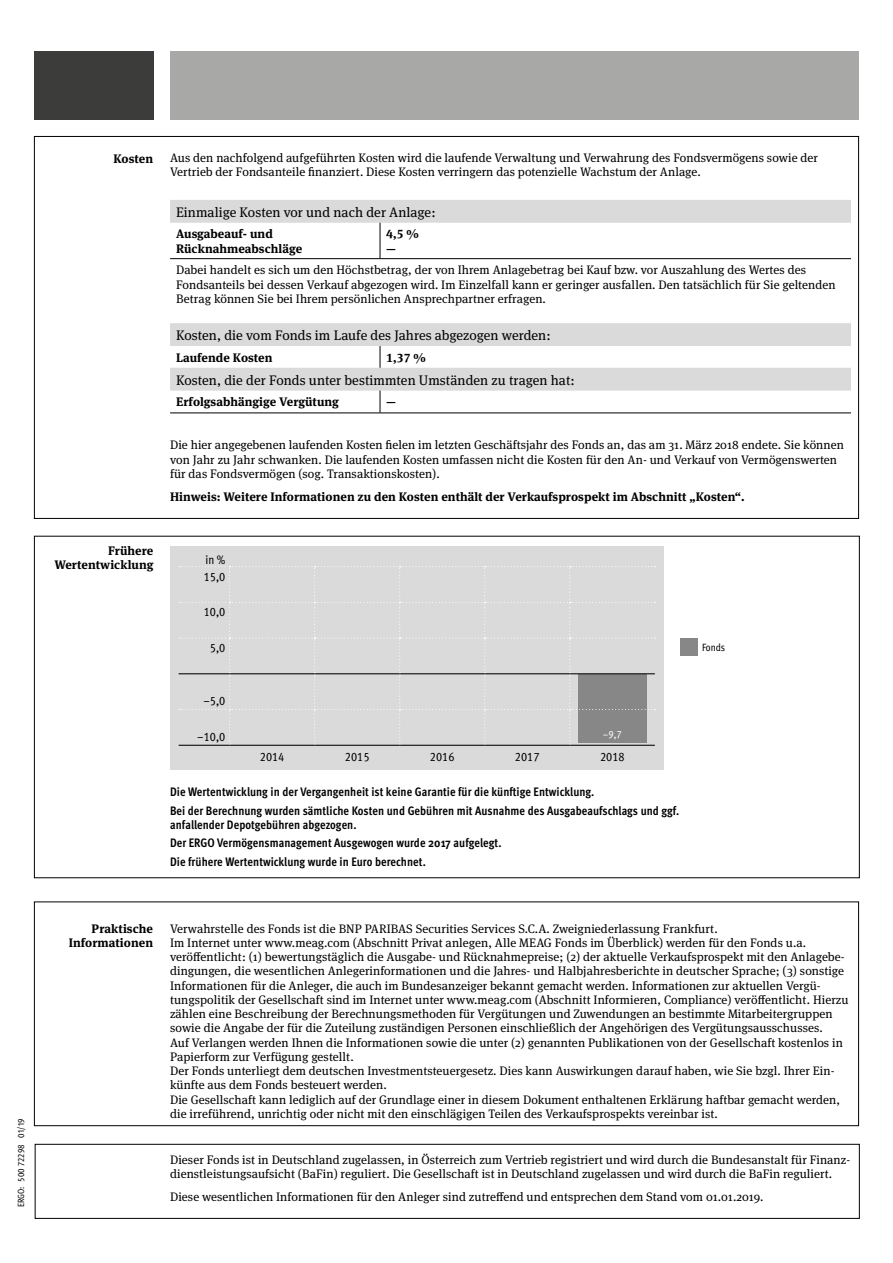
<style>
.page{position:relative;width:893px;height:1263px;background:#fff}
.page>*{position:absolute;margin:0;border:0;box-sizing:border-box;transform-origin:0 0}
._03_Tabellenüberschr{font:13.8px "MEAG Meta Serif OT";letter-spacing:.005em;color:#000}
._02_Fließtext_8_2_9{font:12.3px/14.2px "MEAG Meta Serif OT";letter-spacing:.005em;color:#000}
._02_Grafiktext{font:700 12.3px/14.2px "MEAG Meta Cond OT";letter-spacing:.005em;color:#000}
._02_Fließtext_8_2_9-2{font:700 12.3px/14.2px "MEAG Meta Serif OT";letter-spacing:.005em;color:#000}
._02_Fließtext_Headli{font:700 12.3px/14.2px "MEAG Meta Serif OT";letter-spacing:.005em;color:#000;text-align:right}
._03_Diagrammzahlen{font:12.3px "MEAG Meta Cond OT";color:#000}
._03_Diagrammzahlen-2{font:10.5px "MEAG Meta Cond OT";letter-spacing:-.005em;color:#000}
._03_Diagrammzahlen-3{font:10.5px "MEAG Meta Cond OT";color:#fff}
.U4_Druckstücknummer{font:9px "MEAG Meta Cond OT";letter-spacing:.01em;color:#000}
</style>
<div class="page">
<div style="left:34px;top:901px;width:825px;height:225px;border:1px solid #000"></div>
<div style="left:34px;top:51px;width:119px;height:68px;background:#3c3c3b"></div>
<div style="left:170px;top:51px;width:689px;height:68px;background:#a8a8a7"></div>
<svg style="left:170px;top:200px;width:681px;height:191px"></svg>
<hr style="left:380px;top:223px;width:1px;height:35px;background:#000">
<hr style="left:170px;top:258px;width:210px;height:1px;background:#000">
<hr style="left:380px;top:258px;width:471px;height:1px;background:#000">
<svg style="left:380px;top:346px;width:1px;height:22px"></svg>
<svg style="left:380px;top:391px;width:1px;height:21px"></svg>
<hr style="left:170px;top:412px;width:210px;height:1px;background:#000">
<hr style="left:380px;top:412px;width:471px;height:1px;background:#000">
<div style="left:35px;top:1144px;width:825px;height:75px;border:1px solid #000"></div>
<div style="left:170px;top:546px;width:494px;height:224px;background:#dadada"></div>
<div style="left:681px;top:638px;width:17px;height:17px;background:#878787"></div>
<hr style="left:179px;top:745px;width:51px;height:1px;background:#000">
<hr style="left:230px;top:745px;width:85px;height:1px;background:#000">
<hr style="left:315px;top:745px;width:85px;height:1px;background:#000">
<hr style="left:400px;top:745px;width:85px;height:1px;background:#000">
<hr style="left:485px;top:745px;width:85px;height:1px;background:#000">
<hr style="left:570px;top:745px;width:85px;height:1px;background:#000">
<svg style="left:179px;top:566px;width:476px;height:179px"></svg>
<p class="U4_Druckstücknummer" style="left:15px;top:1207px;width:90px;rotate:-90deg">ERGO: 500 72298 01/19</p>
<p class="_02_Fließtext_Headli" style="left:113px;top:151px;width:41px">Kosten</p>
<p class="_02_Fließtext_8_2_9" style="left:170px;top:150px;width:649px">Aus den nachfolgend aufgeführten Kosten wird die laufende Verwaltung und Verwahrung des Fondsvermögens sowie der<br>Vertrieb der Fondsanteile finanziert. Diese Kosten verringern das potenzielle Wachstum der Anlage.</p>
<p class="_03_Tabellenüberschr" style="left:176px;top:204px;width:261px">Einmalige Kosten vor und nach der Anlage:</p>
<p class="_02_Fließtext_8_2_9-2" style="left:176px;top:227px;width:128px">Ausgabeauf- und<br>Rücknahmeabschläge</p>
<p class="_02_Fließtext_8_2_9-2" style="left:386px;top:227px;width:34px">4,5 % —</p>
<p class="_02_Fließtext_8_2_9" style="left:176px;top:263px;width:661px">Dabei handelt es sich um den Höchstbetrag, der von Ihrem Anlagebetrag bei Kauf bzw. vor Auszahlung des Wertes des<br>Fondsanteils bei dessen Verkauf abgezogen wird. Im Einzelfall kann er geringer ausfallen. Den tatsächlich für Sie geltenden<br>Betrag können Sie bei Ihrem persönlichen Ansprechpartner erfragen.</p>
<p class="_03_Tabellenüberschr" style="left:176px;top:327px;width:376px">Kosten, die vom Fonds im Laufe des Jahres abgezogen werden:</p>
<p class="_02_Fließtext_8_2_9-2" style="left:176px;top:350px;width:98px">Laufende Kosten</p>
<p class="_02_Fließtext_8_2_9-2" style="left:386px;top:350px;width:41px">1,37 %</p>
<p class="_03_Tabellenüberschr" style="left:176px;top:372px;width:400px">Kosten, die der Fonds unter bestimmten Umständen zu tragen hat:</p>
<p class="_02_Fließtext_8_2_9-2" style="left:176px;top:395px;width:164px">Erfolgsabhängige Vergütung</p>
<p class="_02_Fließtext_8_2_9-2" style="left:386px;top:395px;width:11px">—</p>
<p class="_02_Fließtext_8_2_9" style="left:170px;top:438px;width:675px">Die hier angegebenen laufenden Kosten fielen im letzten Geschäftsjahr des Fonds an, das am 31. März 2018 endete. Sie können von Jahr zu Jahr schwanken. Die laufenden Kosten umfassen nicht die Kosten für den An- und Verkauf von Vermögenswerten für das Fondsvermögen (sog. Transaktionskosten).</p>
<p class="_02_Fließtext_8_2_9-2" style="left:170px;top:489px;width:576px">Hinweis: Weitere Informationen zu den Kosten enthält der Verkaufsprospekt im Abschnitt „Kosten“.</p>
<p class="_02_Fließtext_Headli" style="left:54px;top:544px;width:101px">Frühere<br>Wertentwicklung</p>
<p class="_03_Diagrammzahlen" style="left:206px;top:552px;width:21px">in %</p>
<p class="_03_Diagrammzahlen" style="left:204px;top:569px;width:23px">15,0</p>
<p class="_03_Diagrammzahlen" style="left:204px;top:604px;width:23px">10,0</p>
<p class="_03_Diagrammzahlen" style="left:210px;top:640px;width:17px">5,0</p>
<p class="_03_Diagrammzahlen-2" style="left:702px;top:641px;width:25px">Fonds</p>
<p class="_03_Diagrammzahlen" style="left:203px;top:693px;width:23px">–5,0</p>
<p class="_03_Diagrammzahlen" style="left:197px;top:729px;width:30px">–10,0</p>
<p class="_03_Diagrammzahlen-3" style="left:603px;top:728px;width:20px">–9,7</p>
<p class="_03_Diagrammzahlen" style="left:260px;top:749px;width:26px">2014</p>
<p class="_03_Diagrammzahlen" style="left:345px;top:749px;width:26px">2015</p>
<p class="_03_Diagrammzahlen" style="left:430px;top:749px;width:26px">2016</p>
<p class="_03_Diagrammzahlen" style="left:515px;top:749px;width:26px">2017</p>
<p class="_03_Diagrammzahlen" style="left:600px;top:749px;width:26px">2018</p>
<p class="_02_Grafiktext" style="left:170px;top:785px;width:426px">Die Wertentwicklung in der Vergangenheit ist keine Garantie für die künftige Entwicklung.</p>
<p class="_02_Grafiktext" style="left:170px;top:803px;width:511px">Bei der Berechnung wurden sämtliche Kosten und Gebühren mit Ausnahme des Ausgabeaufschlags und ggf. anfallender Depotgebühren abgezogen.</p>
<p class="_02_Grafiktext" style="left:170px;top:836px;width:333px">Der ERGO Vermögensmanagement Ausgewogen wurde 2017 aufgelegt.</p>
<p class="_02_Grafiktext" style="left:170px;top:854px;width:257px">Die frühere Wertentwicklung wurde in Euro berechnet.</p>
<p class="_02_Fließtext_Headli" style="left:69px;top:921px;width:86px">Praktische<br>Informationen</p>
<p class="_02_Fließtext_8_2_9" style="left:170px;top:921px;width:680px">Verwahrstelle des Fonds ist die BNP PARIBAS Securities Services S.C.A. Zweigniederlassung Frankfurt.<br>Im Internet unter www.meag.com (Abschnitt Privat anlegen, Alle MEAG Fonds im Überblick) werden für den Fonds u.a. veröffentlicht: (1) bewertungstäglich die Ausgabe- und Rücknahmepreise; (2) der aktuelle Verkaufsprospekt mit den Anlagebe&shy;dingungen, die wesentlichen Anlegerinformationen und die Jahres- und Halbjahresberichte in deutscher Sprache; (3) sonstige Informationen für die Anleger, die auch im Bundesanzeiger bekannt gemacht werden. Informationen zur aktuellen Vergü&shy;tungspolitik der Gesellschaft sind im Internet unter www.meag.com (Abschnitt Informieren, Compliance) veröffentlicht. Hierzu zählen eine Beschreibung der Berechnungsmethoden für Vergütungen und Zuwendungen an bestimmte Mitarbeitergruppen sowie die Angabe der für die Zuteilung zuständigen Personen einschließlich der Angehörigen des Vergütungsausschusses.<br>Auf Verlangen werden Ihnen die Informationen sowie die unter (2) genannten Publikationen von der Gesellschaft kostenlos in Papierform zur Verfügung gestellt.<br>Der Fonds unterliegt dem deutschen Investmentsteuergesetz. Dies kann Auswirkungen darauf haben, wie Sie bzgl. Ihrer Ein&shy;künfte aus dem Fonds besteuert werden.<br>Die Gesellschaft kann lediglich auf der Grundlage einer in diesem Dokument enthaltenen Erklärung haftbar gemacht werden, die irreführend, unrichtig oder nicht mit den einschlägigen Teilen des Verkaufsprospekts vereinbar ist.</p>
<p class="_02_Fließtext_8_2_9" style="left:170px;top:1152px;width:682px">Dieser Fonds ist in Deutschland zugelassen, in Österreich zum Vertrieb registriert und wird durch die Bundesanstalt für Finanz&shy;dienstleistungsaufsicht (BaFin) reguliert. Die Gesellschaft ist in Deutschland zugelassen und wird durch die BaFin reguliert.</p>
<p class="_02_Fließtext_8_2_9" style="left:170px;top:1189px;width:595px">Diese wesentlichen Informationen für den Anleger sind zutreffend und entsprechen dem Stand vom 01.01.2019.</p>
</div>
